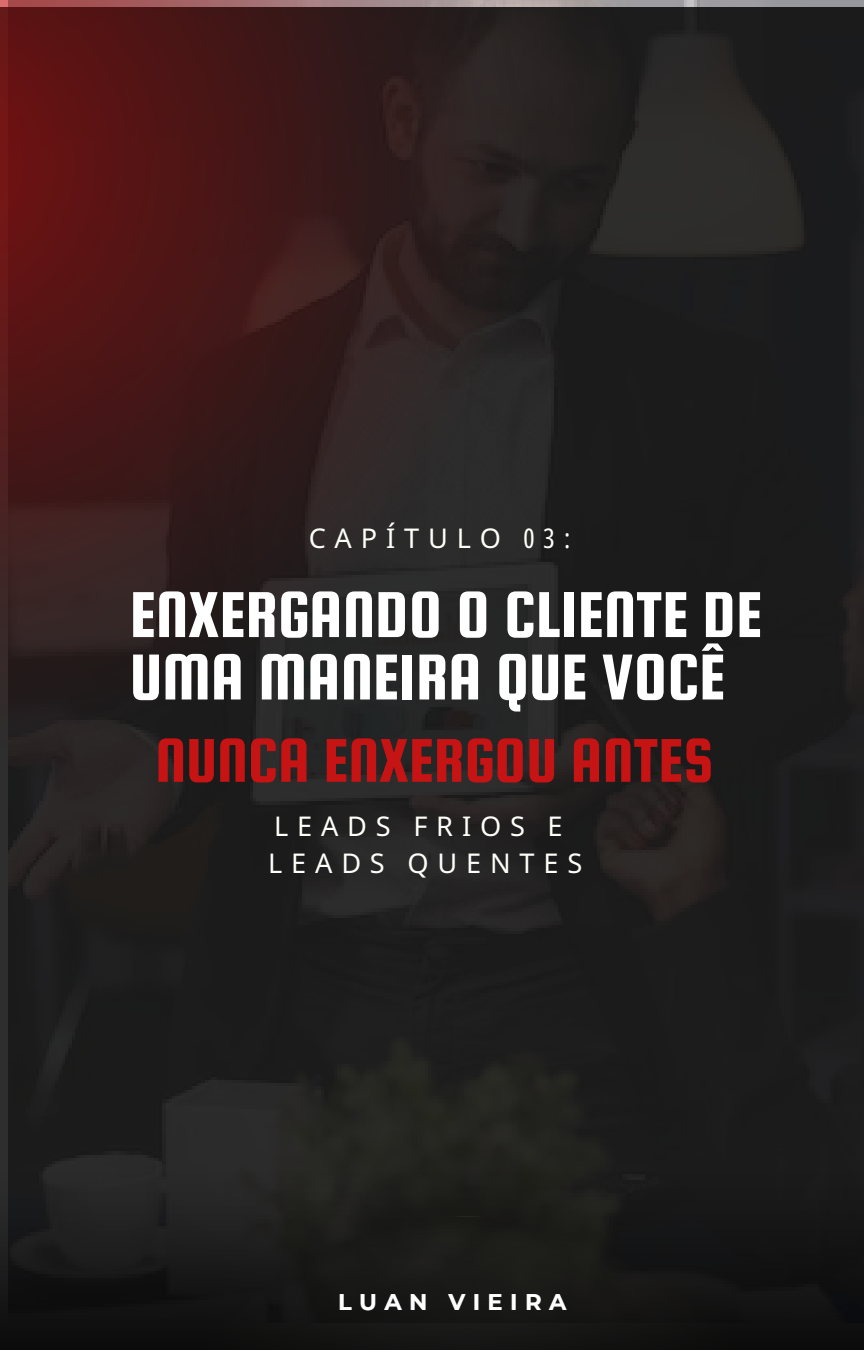
<style>
.page{position:relative;width:864px;height:1350px;background:#fff}
.page>*{position:absolute;margin:0;border:0;box-sizing:border-box;transform-origin:0 0}
.t1{font:69.52px/62.6px "Squada One";color:#fff}
.t2{font:66.15px "Squada One";color:#c61313}
.t3{font:27.22px "Noto Sans";letter-spacing:.325em;color:#fffffa}
.t4{font:700 22.72px "Montserrat";letter-spacing:.325em;color:#fff}
.s1{font-family:"Noto Sans Devanagari";font-stretch:extra-condensed}
</style>
<div class="page">
<img style="left:0;top:7px;width:864px;height:865px">
<svg style="left:0;top:0;width:523px;height:755px"></svg>
<img style="left:0;top:872px;width:864px;height:478px">
<p class="t3" style="left:309px;top:519px;width:264px">CAPÍTULO <span class="s1">03:</span></p>
<p class="t1" style="left:130px;top:583px;width:634px">ENXERGANDO O CLIENTE DE<br>UMA MANEIRA QUE VOCÊ</p>
<p class="t2" style="left:155px;top:725px;width:560px">NUNCA ENXERGOU ANTES</p>
<p class="t3" style="left:274px;top:807px;width:290px">LEADS FRIOS E</p>
<p class="t3" style="left:268px;top:844px;width:316px">LEADS QUENTES</p>
<p class="t4" style="left:338px;top:1288px;width:230px">LUAN VIEIRA</p>
</div>
